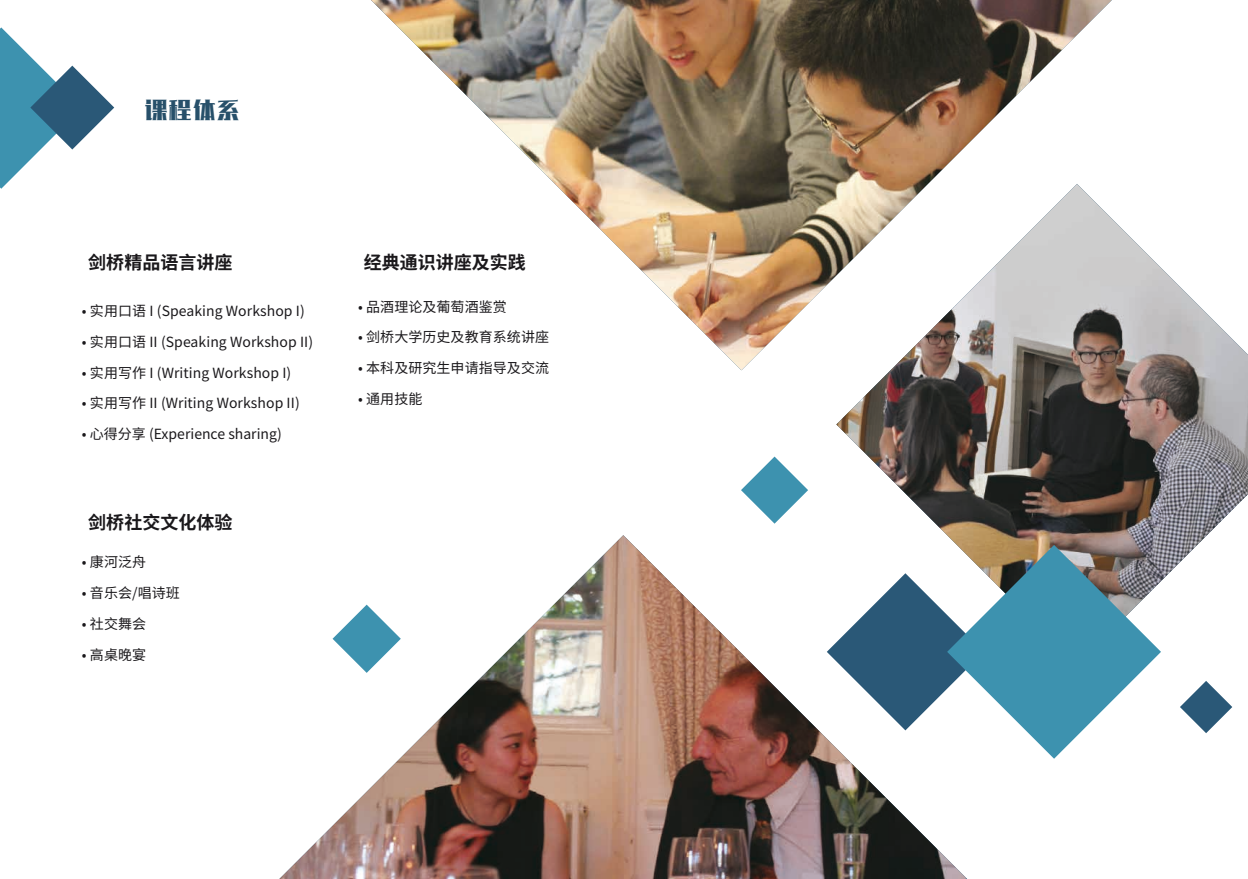
<style>
.page{position:relative;width:1248px;height:879px;background:#fff}
.page>*{position:absolute;margin:0;border:0;box-sizing:border-box;transform-origin:0 0}
.t1{font:24px "MF Yi Hei Noncommercial";color:#27506a}
.t2{font:700 18px "Source Han Sans CN";color:#1a181b}
.t3{font:14px "Source Han Sans CN";letter-spacing:.005em;color:#1a181b}
</style>
<div class="page">
<svg style="left:1180px;top:681px;width:52px;height:52px"></svg>
<img style="left:371px;top:0;width:740px;height:370px">
<img style="left:279px;top:535px;width:686px;height:344px">
<img style="left:836px;top:184px;width:411px;height:398px">
<svg style="left:826px;top:573px;width:121px;height:157px"></svg>
<svg style="left:0;top:27px;width:114px;height:162px"></svg>
<svg style="left:332px;top:604px;width:69px;height:69px"></svg>
<svg style="left:947px;top:545px;width:213px;height:214px;fill:#3d92af"></svg>
<svg style="left:741px;top:456px;width:67px;height:68px"></svg>
<h1 class="t1" style="left:144px;top:98px;width:97px">课程体系</h1>
<p class="t2" style="left:88px;top:252px;width:146px">剑桥精品语言讲座</p>
<p class="t3" style="left:82px;top:303px;width:224px">• 实用口语 I (Speaking Workshop I)</p>
<p class="t3" style="left:82px;top:334px;width:233px">• 实用口语 II (Speaking Workshop II)</p>
<p class="t3" style="left:82px;top:364px;width:211px">• 实用写作 I (Writing Workshop I)</p>
<p class="t3" style="left:82px;top:395px;width:219px">• 实用写作 II (Writing Workshop II)</p>
<p class="t3" style="left:82px;top:426px;width:201px">• 心得分享 (Experience sharing)</p>
<p class="t2" style="left:88px;top:512px;width:146px">剑桥社交文化体验</p>
<p class="t3" style="left:82px;top:554px;width:66px">• 康河泛舟</p>
<p class="t3" style="left:82px;top:585px;width:99px">• 音乐会/唱诗班</p>
<p class="t3" style="left:82px;top:616px;width:66px">• 社交舞会</p>
<p class="t3" style="left:82px;top:646px;width:66px">• 高桌晚宴</p>
<p class="t2" style="left:364px;top:252px;width:163px">经典通识讲座及实践</p>
<p class="t3" style="left:358px;top:298px;width:150px">• 品酒理论及葡萄酒鉴赏</p>
<p class="t3" style="left:358px;top:329px;width:192px">• 剑桥大学历史及教育系统讲座</p>
<p class="t3" style="left:358px;top:360px;width:192px">• 本科及研究生申请指导及交流</p>
<p class="t3" style="left:358px;top:390px;width:66px">• 通用技能</p>
</div>
